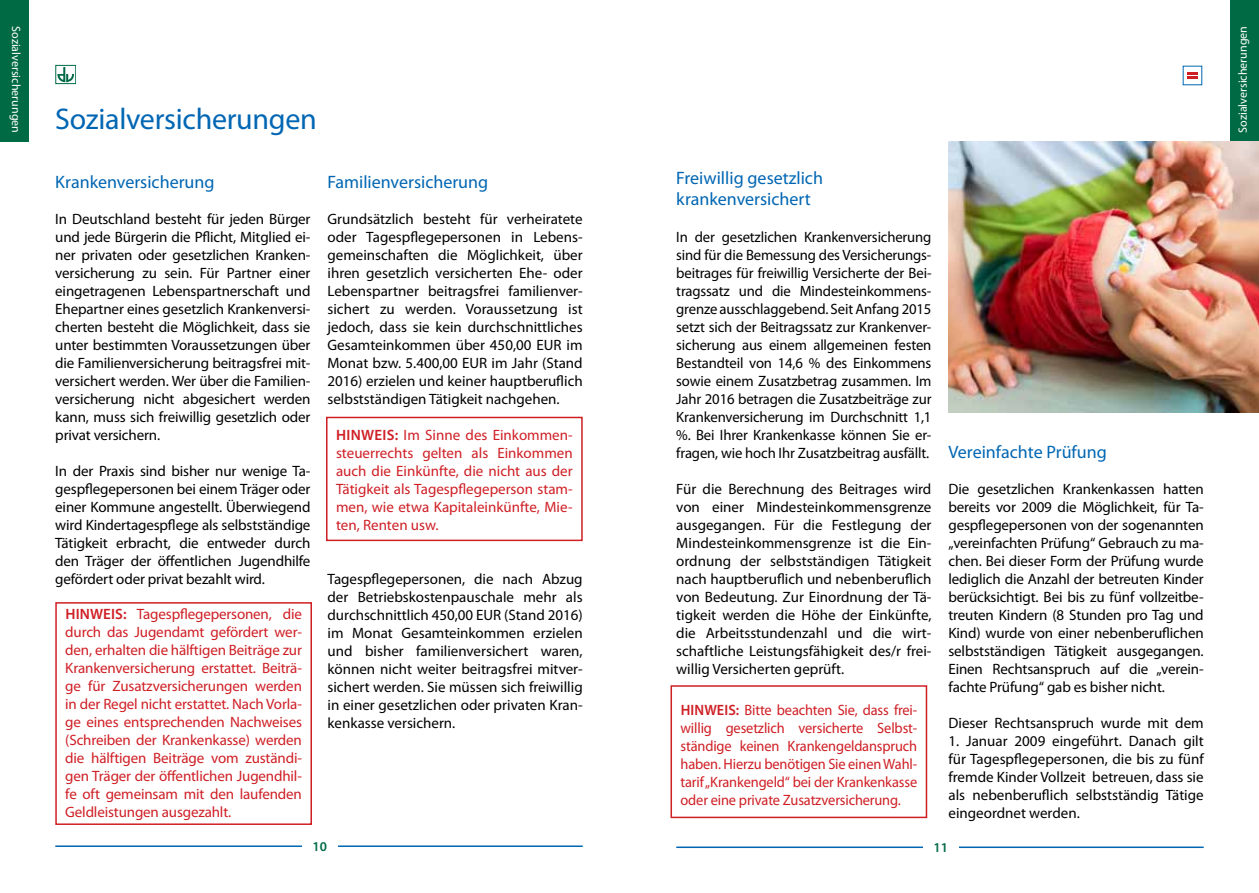
<style>
.page{position:relative;width:1259px;height:893px;background:#fff}
.page>*{position:absolute;margin:0;border:0;box-sizing:border-box;transform-origin:0 0}
.t1{font:30px "Myriad Pro";letter-spacing:-.01em;color:#0066b3}
.t2{font:18px/21.6px "Myriad Pro";color:#0066b3}
.t3{font:15px/18px "Myriad Pro";letter-spacing:-.005em;color:#000;text-align:justify}
.t4{font:15px/18px "Myriad Pro";letter-spacing:-.01em;color:#cf1f25;text-align:justify}
.t5{font:15px/18px "Myriad Pro";letter-spacing:-.01em;color:#cf1f25;text-align:justify;scale:.96 1}
.t6{font:600 13.5px "Myriad Pro";color:#006a45}
.t7{font:12px "Myriad Pro";color:#fff}
.s1{font-weight:600}
</style>
<div class="page">
<hr style="left:55px;top:845px;width:528px;height:2px;background:#0066b3">
<div style="left:302px;top:840px;width:36px;height:26px;background:#fff"></div>
<hr style="left:676px;top:846px;width:527px;height:2px;background:#0066b3">
<div style="left:923px;top:841px;width:35px;height:26px;background:#fff"></div>
<div style="left:55px;top:65px;width:21px;height:19px;border:1px solid #006a45"></div>
<svg style="left:57px;top:67px;width:19px;height:18px"></svg>
<svg style="left:1187px;top:72px;width:10px;height:7px"></svg>
<div style="left:1230px;top:0;width:29px;height:141px;background:#006a45"></div>
<div style="left:0;top:0;width:29px;height:141px;background:#006a45"></div>
<div style="left:55px;top:602px;width:257px;height:223px;border:2px solid #cf1f25"></div>
<div style="left:326px;top:417px;width:257px;height:124px;border:2px solid #cf1f25"></div>
<img style="left:948px;top:141px;width:311px;height:271px">
<div style="left:670px;top:685px;width:257px;height:133px;border:2px solid #cf1f25"></div>
<p class="t7" style="left:24px;top:26px;width:108px;rotate:90deg">Sozialversicherungen</p>
<h1 class="t1" style="left:55px;top:100px;width:263px">Sozialversicherungen</h1>
<p class="t2" style="left:55px;top:171px;width:161px">Krankenversicherung</p>
<p class="t3" style="left:55px;top:210px;width:257px">In Deutschland besteht für jeden Bürger und jede Bürgerin die Pflicht, Mitglied ei&shy;ner privaten oder gesetzlichen Kranken&shy;versicherung zu sein. Für Partner einer eingetragenen Lebenspartnerschaft und Ehepartner eines gesetzlich Krankenversi&shy;cherten besteht die Möglichkeit, dass sie unter bestimmten Voraussetzungen über die Familienversicherung beitragsfrei mit&shy;versichert werden. Wer über die Familien&shy;versicherung nicht abgesichert werden kann, muss sich freiwillig gesetzlich oder privat versichern.</p>
<p class="t3" style="left:55px;top:462px;width:257px">In der Praxis sind bisher nur wenige Ta&shy;gespflegepersonen bei einem Träger oder einer Kommune angestellt. Überwiegend wird Kindertagespflege als selbstständige Tätigkeit erbracht, die entweder durch den Träger der öffentlichen Jugendhilfe gefördert oder privat bezahlt wird.</p>
<p class="t4" style="left:65px;top:605px;width:238px"><span class="s1">HINWEIS:</span> Tagespflegepersonen, die durch das Jugendamt gefördert wer&shy;den, erhalten die hälftigen Beiträge zur Krankenversicherung erstattet. Beiträ&shy;ge für Zusatzversicherungen werden in der Regel nicht erstattet. Nach Vorla&shy;ge eines entsprechenden Nachweises (Schreiben der Krankenkasse) werden die hälftigen Beiträge vom zuständi&shy;gen Träger der öffentlichen Jugendhil&shy;fe oft gemeinsam mit den laufenden Geldleistungen ausgezahlt.</p>
<p class="t2" style="left:327px;top:171px;width:162px">Familienversicherung</p>
<p class="t3" style="left:327px;top:210px;width:257px">Grundsätzlich besteht für verheiratete oder Tagespflegepersonen in Lebens&shy;gemeinschaften die Möglichkeit, über ihren gesetzlich versicherten Ehe- oder Lebenspartner beitragsfrei familienver&shy;sichert zu werden. Voraussetzung ist jedoch, dass sie kein durchschnittliches Gesamteinkommen über 450,00 EUR im Monat bzw. 5.400,00 EUR im Jahr (Stand 2016) erzielen und keiner hauptberuflich selbstständigen Tätigkeit nachgehen.</p>
<p class="t4" style="left:336px;top:426px;width:238px"><span class="s1">HINWEIS:</span> Im Sinne des Einkommen&shy;steuerrechts gelten als Einkommen auch die Einkünfte, die nicht aus der Tätigkeit als Tagespflegeperson stam&shy;men, wie etwa Kapitaleinkünfte, Mie&shy;ten, Renten usw.</p>
<p class="t3" style="left:327px;top:570px;width:257px">Tagespflegepersonen, die nach Abzug der Betriebskostenpauschale mehr als durchschnittlich 450,00 EUR (Stand 2016) im Monat Gesamteinkommen erzielen und bisher familienversichert waren, können nicht weiter beitragsfrei mitver&shy;sichert werden. Sie müssen sich freiwillig in einer gesetzlichen oder privaten Kran&shy;kenkasse versichern.</p>
<p class="t2" style="left:676px;top:166px;width:148px">Freiwillig gesetzlich krankenversichert</p>
<p class="t3" style="left:676px;top:228px;width:257px">In der gesetzlichen Krankenversicherung sind für die Bemessung des Versicherungs&shy;beitrages für freiwillig Versicherte der Bei&shy;tragssatz und die Mindesteinkommens&shy;grenze ausschlaggebend. Seit Anfang 2015 setzt sich der Beitragssatz zur Krankenver&shy;sicherung aus einem allgemeinen festen Bestandteil von 14,6 % des Einkommens sowie einem Zusatzbetrag zusammen. Im Jahr 2016 betragen die Zusatzbeiträge zur Krankenversicherung im Durchschnitt 1,1 %. Bei Ihrer Krankenkasse können Sie er&shy;fragen, wie hoch Ihr Zusatzbeitrag ausfällt.</p>
<p class="t3" style="left:676px;top:480px;width:257px">Für die Berechnung des Beitrages wird von einer Mindesteinkommensgrenze ausgegangen. Für die Festlegung der Mindesteinkommensgrenze ist die Ein&shy;ordnung der selbstständigen Tätigkeit nach hauptberuflich und nebenberuflich von Bedeutung. Zur Einordnung der Tä&shy;tigkeit werden die Höhe der Einkünfte, die Arbeitsstundenzahl und die wirt&shy;schaftliche Leistungsfähigkeit des/r frei&shy;willig Versicherten geprüft.</p>
<p class="t5" style="left:680px;top:700px;width:248px"><span class="s1">HINWEIS:</span> Bitte beachten Sie, dass frei&shy;willig gesetzlich versicherte Selbst&shy;ständige keinen Krankengeldanspruch haben. Hierzu benötigen Sie einen Wahl&shy;tarif „Krankengeld“ bei der Krankenkasse oder eine private Zusatzversicherung.</p>
<p class="t2" style="left:948px;top:441px;width:160px">Vereinfachte Prüfung</p>
<p class="t3" style="left:948px;top:480px;width:257px">Die gesetzlichen Krankenkassen hatten bereits vor 2009 die Möglichkeit, für Ta&shy;gespflegepersonen von der sogenannten „vereinfachten Prüfung“ Gebrauch zu ma&shy;chen. Bei dieser Form der Prüfung wurde lediglich die Anzahl der betreuten Kinder berücksichtigt. Bei bis zu fünf vollzeitbe&shy;treuten Kindern (8 Stunden pro Tag und Kind) wurde von einer nebenberuflichen selbstständigen Tätigkeit ausgegangen.<br>Einen Rechtsanspruch auf die „verein&shy;fachte Prüfung“ gab es bisher nicht.</p>
<p class="t3" style="left:948px;top:714px;width:257px">Dieser Rechtsanspruch wurde mit dem</p>
<p class="t3" style="left:948px;top:732px;width:257px">1. Januar 2009 eingeführt. Danach gilt für Tagespflegepersonen, die bis zu fünf fremde Kinder Vollzeit betreuen, dass sie als nebenberuflich selbstständig Tätige eingeordnet werden.</p>
<p class="t6" style="left:313px;top:837px;width:16px">10</p>
<p class="t6" style="left:933px;top:838px;width:16px">11</p>
<p class="t7" style="left:1235px;top:133px;width:108px;rotate:-90deg">Sozialversicherungen</p>
</div>
